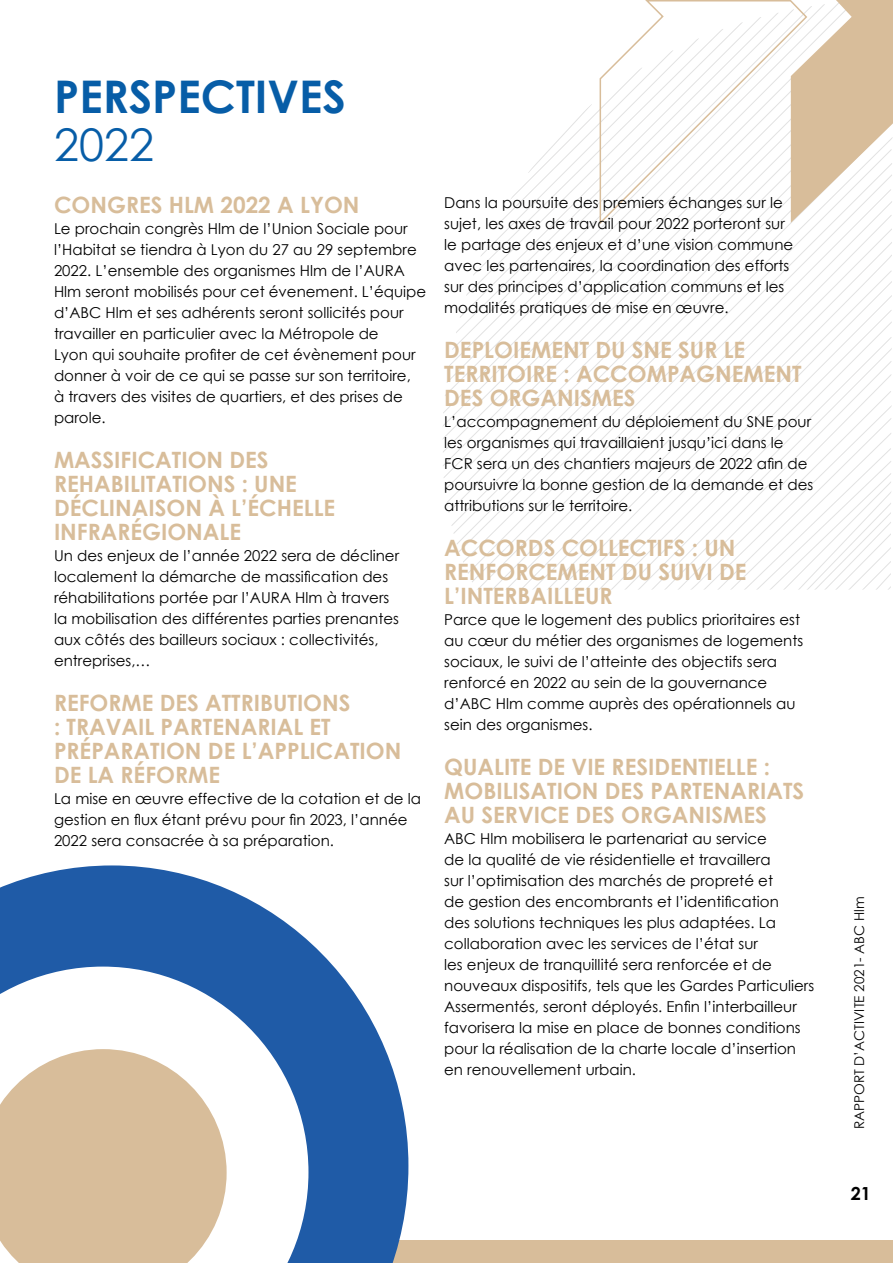
<style>
.page{position:relative;width:893px;height:1263px;background:#fff}
.page>*{position:absolute;margin:0;border:0;box-sizing:border-box;transform-origin:0 0}
.t1{font:700 45px "Century Gothic";color:#075da7}
.t2{font:45px "Century Gothic";color:#075da7}
.t3{font:700 22.5px/24px "Century Gothic";color:#d8bd9a}
.t4{font:700 18px "Century Gothic";color:#000}
.t5{font:15px/21px "Century Gothic";color:#000}
.t6{font:13.5px "Century Gothic";color:#000}
</style>
<div class="page">
<div style="left:0;top:1241px;width:893px;height:22px;background:#d8bd9a"></div>
<svg style="left:443px;top:104px;width:449px;height:486px"></svg>
<svg style="left:808px;top:0;width:85px;height:223px"></svg>
<svg style="left:599px;top:0;width:209px;height:226px"></svg>
<svg style="left:0;top:865px;width:408px;height:398px;fill:#1f5ba7"></svg>
<svg style="left:0;top:966px;width:308px;height:297px"></svg>
<svg style="left:0;top:1049px;width:227px;height:214px;fill:#d8bd9a"></svg>
<h1 class="t1" style="left:54px;top:63px;width:293px">PERSPECTIVES</h1>
<h1 class="t2" style="left:54px;top:114px;width:101px">2022</h1>
<h2 class="t3" style="left:54px;top:192px;width:307px">CONGRES HLM 2022 A LYON</h2>
<p class="t5" style="left:54px;top:218px;width:374px">Le prochain congrès Hlm de l’Union Sociale pour l’Habitat se tiendra à Lyon du 27 au 29 septembre 2022. L’ensemble des organismes Hlm de l’AURA Hlm seront mobilisés pour cet évenement. L’équipe d’ABC Hlm et ses adhérents seront sollicités pour travailler en particulier avec la Métropole de<br>Lyon qui souhaite profiter de cet évènement pour donner à voir de ce qui se passe sur son territoire,<br>à travers des visites de quartiers, et des prises de parole.</p>
<h2 class="t3" style="left:54px;top:447px;width:283px">MASSIFICATION DES<br>REHABILITATIONS : UNE<br>DÉCLINAISON À L’ÉCHELLE<br>INFRARÉGIONALE</h2>
<p class="t5" style="left:54px;top:545px;width:347px">Un des enjeux de l’année 2022 sera de décliner localement la démarche de massification des réhabilitations portée par l’AURA Hlm à travers la mobilisation des différentes parties prenantes aux côtés des bailleurs sociaux : collectivités, entreprises,…</p>
<h2 class="t3" style="left:54px;top:690px;width:349px">REFORME DES ATTRIBUTIONS<br>: TRAVAIL PARTENARIAL ET<br>PRÉPARATION DE L’APPLICATION<br>DE LA RÉFORME</h2>
<p class="t5" style="left:54px;top:788px;width:369px">La mise en œuvre effective de la cotation et de la gestion en flux étant prévu pour fin 2023, l’année<br>2022 sera consacrée à sa préparation.</p>
<p class="t5" style="left:444px;top:191px;width:351px">Dans la poursuite des premiers échanges sur le sujet, les axes de travail pour 2022 porteront sur le partage des enjeux et d’une vision commune avec les partenaires, la coordination des efforts sur des principes d’application communs et les modalités pratiques de mise en œuvre.</p>
<h2 class="t3" style="left:444px;top:336px;width:359px">DEPLOIEMENT DU SNE SUR LE<br>TERRITOIRE : ACCOMPAGNEMENT<br>DES ORGANISMES</h2>
<p class="t5" style="left:444px;top:410px;width:370px">L’accompagnement du déploiement du SNE pour les organismes qui travaillaient jusqu’ici dans le FCR sera un des chantiers majeurs de 2022 afin de poursuivre la bonne gestion de la demande et des attributions sur le territoire.</p>
<h2 class="t3" style="left:444px;top:534px;width:304px">ACCORDS COLLECTIFS : UN<br>RENFORCEMENT DU SUIVI DE<br>L’INTERBAILLEUR</h2>
<p class="t5" style="left:444px;top:608px;width:361px">Parce que le logement des publics prioritaires est au cœur du métier des organismes de logements sociaux, le suivi de l’atteinte des objectifs sera renforcé en 2022 au sein de la gouvernance d’ABC Hlm comme auprès des opérationnels au sein des organismes.</p>
<h2 class="t3" style="left:444px;top:753px;width:362px">QUALITE DE VIE RESIDENTIELLE :<br>MOBILISATION DES PARTENARIATS<br>AU SERVICE DES ORGANISMES</h2>
<p class="t5" style="left:444px;top:827px;width:372px">ABC Hlm mobilisera le partenariat au service<br>de la qualité de vie résidentielle et travaillera<br>sur l’optimisation des marchés de propreté et<br>de gestion des encombrants et l’identification<br>des solutions techniques les plus adaptées. La collaboration avec les services de l’état sur<br>les enjeux de tranquillité sera renforcée et de nouveaux dispositifs, tels que les Gardes Particuliers Assermentés, seront déployés. Enfin l’interbailleur favorisera la mise en place de bonnes conditions pour la réalisation de la charte locale d’insertion en renouvellement urbain.</p>
<p class="t6" style="left:850px;top:1129px;width:234px;rotate:-90deg">RAPPORT D’ACTIVITE 2021- ABC Hlm</p>
<p class="t4" style="left:851px;top:1179px;width:22px">21</p>
</div>
